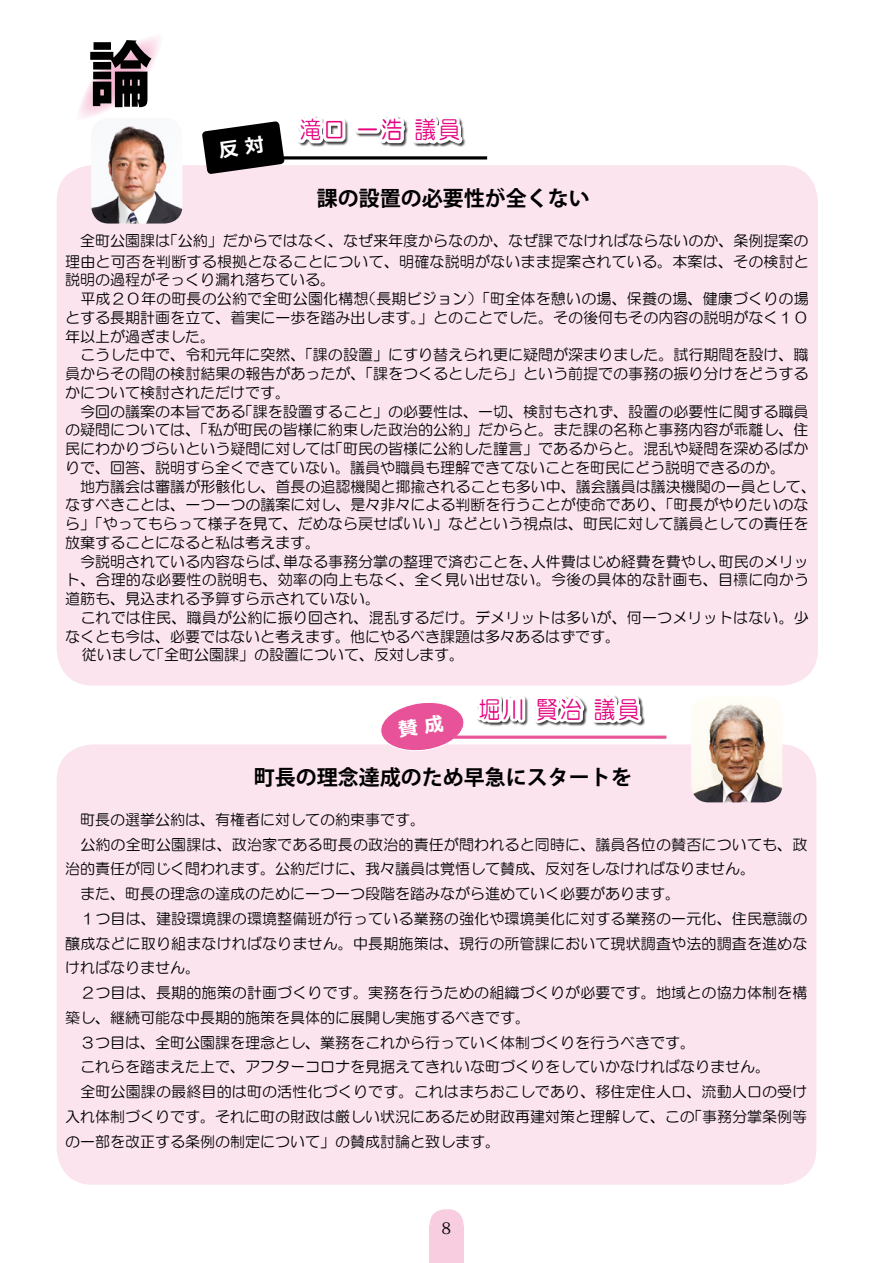
<style>
.page{position:relative;width:893px;height:1263px;background:#fff}
.page>*{position:absolute;margin:0;border:0;box-sizing:border-box;transform-origin:0 0}
.t1{font:800 70.5px "Koz Go Pro";color:#000;scale:.9 1}
.t2{font:24px "HG Maru Gothic MPRO";letter-spacing:.1em;color:#e4007f;scale:.91 1}
.t3{font:700 21px "Koz Go Pro";color:#000}
.t4{font:15.9px "Koz Min Pro";color:#000}
.t5{font:15px/24.8px "HG Maru Gothic MPRO";color:#000}
</style>
<div class="page">
<div style="left:430px;top:1209px;width:33px;height:43px;background:#f8cde0;border-radius:15px"></div>
<div style="left:429px;top:1225px;width:34px;height:38px;background:#f8cde0"></div>
<svg style="left:79px;top:37px;width:81px;height:81px"></svg>
<div style="left:57px;top:744px;width:759px;height:441px;background:#fbe4ee;border-radius:36px"></div>
<svg style="left:473px;top:685px;width:201px;height:42px"></svg>
<img style="left:691px;top:701px;width:91px;height:101px">
<svg style="left:466px;top:735px;width:200px;height:4px"></svg>
<div style="left:57px;top:165px;width:761px;height:520px;background:#fbe4ee;border-radius:36px"></div>
<img style="left:91px;top:124px;width:91px;height:100px">
<div style="left:298px;top:115px;width:168px;height:32px;background:#000;opacity:.75"></div>
<svg style="left:298px;top:115px;width:53px;height:32px"></svg>
<div style="left:355px;top:126px;width:25px;height:8px;border:6px solid #fff"></div>
<svg style="left:374px;top:115px;width:92px;height:32px"></svg>
<hr style="left:277px;top:156px;width:210px;height:3px;background:#000">
<svg style="left:380px;top:702px;width:86px;height:49px"></svg>
<svg style="left:202px;top:121px;width:83px;height:53px"></svg>
<h1 class="t1" style="left:89px;top:29px;width:72px">論</h1>
<h2 class="t2" style="left:299px;top:118px;width:52px">滝口</h2>
<h2 class="t2" style="left:357px;top:118px;width:52px">一浩</h2>
<h2 class="t2" style="left:414px;top:118px;width:52px">議員</h2>
<h3 class="t3" style="left:296px;top:185px;width:295px">　課の設置の必要性が全くない</h3>
<p class="t5" style="left:163px;top:228px;width:647px">「公約」だからではなく、なぜ来年度からなのか、なぜ課でなければならないのか、条例提案の</p>
<p class="t5" style="left:65px;top:230px;width:745px;line-height:21px">　全町公園課は<br>理由と可否を判断する根拠となることについて、明確な説明がないまま提案されている。本案は、その検討と</p>
<p class="t5" style="left:65px;top:267px;width:271px">説明の過程がそっくり漏れ落ちている。</p>
<p class="t5" style="left:361px;top:286px;width:449px">（長期ビジョン）「町全体を憩いの場、保養の場、健康づくりの場</p>
<p class="t5" style="left:65px;top:286px;width:305px">　平成２０年の町長の公約で全町公園化構想</p>
<p class="t5" style="left:65px;top:305px;width:745px">とする長期計画を立て、着実に一歩を踏み出します。」とのことでした。その後何もその内容の説明がなく１０</p>
<p class="t5" style="left:65px;top:324px;width:151px">年以上が過ぎました。</p>
<p class="t5" style="left:65px;top:342px;width:745px">　こうした中で、令和元年に突然、「課の設置」にすり替えられ更に疑問が深まりました。試行期間を設け、職</p>
<p class="t5" style="left:65px;top:361px;width:745px">員からその間の検討結果の報告があったが、「課をつくるとしたら」という前提での事務の振り分けをどうする</p>
<p class="t5" style="left:65px;top:380px;width:226px">かについて検討されただけです。</p>
<p class="t5" style="left:238px;top:399px;width:572px">「課を設置すること」の必要性は、一切、検討もされず、設置の必要性に関する職員</p>
<p class="t5" style="left:65px;top:399px;width:182px">　今回の議案の本旨である</p>
<p class="t5" style="left:65px;top:417px;width:745px">の疑問については、「私が町民の皆様に約束した政治的公約」だからと。また課の名称と事務内容が乖離し、住</p>
<p class="t5" style="left:328px;top:436px;width:482px">「町民の皆様に公約した謹言」であるからと。混乱や疑問を深めるばか</p>
<p class="t5" style="left:65px;top:436px;width:272px">民にわかりづらいという疑問に対しては</p>
<p class="t5" style="left:65px;top:455px;width:721px">りで、回答、説明すら全くできていない。議員や職員も理解できてないことを町民にどう説明できるのか。</p>
<p class="t5" style="left:65px;top:474px;width:752px">　地方議会は審議が形骸化し、首長の追認機関と揶揄されることも多い中、議会議員は議決機関の一員として、</p>
<p class="t5" style="left:65px;top:492px;width:745px">なすべきことは、一つ一つの議案に対し、是々非々による判断を行うことが使命であり、「町長がやりたいのな</p>
<p class="t5" style="left:65px;top:511px;width:745px">ら」「やってもらって様子を見て、だめなら戻せばいい」などという視点は、町民に対して議員としての責任を</p>
<p class="t5" style="left:65px;top:530px;width:256px">放棄することになると私は考えます。</p>
<p class="t5" style="left:719px;top:549px;width:91px">町民のメリッ</p>
<p class="t5" style="left:65px;top:549px;width:226px">　今説明されている内容ならば、</p>
<p class="t5" style="left:65px;top:567px;width:745px">ト、合理的な必要性の説明も、効率の向上もなく、全く見い出せない。今後の具体的な計画も、目標に向かう</p>
<p class="t5" style="left:65px;top:586px;width:316px">道筋も、見込まれる予算すら示されていない。</p>
<p class="t5" style="left:65px;top:605px;width:745px">　これでは住民、職員が公約に振り回され、混乱するだけ。デメリットは多いが、何一つメリットはない。少</p>
<p class="t5" style="left:65px;top:624px;width:556px">なくとも今は、必要ではないと考えます。他にやるべき課題は多々あるはずです。</p>
<p class="t5" style="left:149px;top:642px;width:316px">「全町公園課」の設置について、反対します。</p>
<p class="t5" style="left:283px;top:549px;width:256px">単なる事務分掌の整理で済むことを、</p>
<p class="t5" style="left:531px;top:549px;width:196px">人件費はじめ経費を費やし、</p>
<p class="t5" style="left:67px;top:642px;width:91px">　従いまして</p>
<h2 class="t2" style="left:479px;top:697px;width:52px">堀川</h2>
<h2 class="t2" style="left:536px;top:697px;width:52px">賢治</h2>
<h2 class="t2" style="left:594px;top:697px;width:52px">議員</h2>
<h3 class="t3" style="left:254px;top:764px;width:379px">町長の理念達成のため早急にスタートを</h3>
<p class="t5" style="left:65px;top:807px;width:361px">　町長の選挙公約は、有権者に対しての約束事です。</p>
<p class="t5" style="left:65px;top:832px;width:744px">　公約の全町公園課は、政治家である町長の政治的責任が問われると同時に、議員各位の賛否についても、政</p>
<p class="t5" style="left:65px;top:856px;width:691px">治的責任が同じく問われます。公約だけに、我々議員は覚悟して賛成、反対をしなければなりません。</p>
<p class="t5" style="left:65px;top:881px;width:616px">　また、町長の理念の達成のために一つ一つ段階を踏みながら進めていく必要があります。</p>
<p class="t5" style="left:65px;top:906px;width:744px">　１つ目は、建設環境課の環境整備班が行っている業務の強化や環境美化に対する業務の一元化、住民意識の</p>
<p class="t5" style="left:65px;top:931px;width:744px">醸成などに取り組まなければなりません。中長期施策は、現行の所管課において現状調査や法的調査を進めな</p>
<p class="t5" style="left:65px;top:955px;width:136px">ければなりません。</p>
<p class="t5" style="left:65px;top:980px;width:744px">　２つ目は、長期的施策の計画づくりです。実務を行うための組織づくりが必要です。地域との協力体制を構</p>
<p class="t5" style="left:65px;top:1005px;width:466px">築し、継続可能な中長期的施策を具体的に展開し実施するべきです。</p>
<p class="t5" style="left:65px;top:1030px;width:631px">　３つ目は、全町公園課を理念とし、業務をこれから行っていく体制づくりを行うべきです。</p>
<p class="t5" style="left:65px;top:1054px;width:706px">　これらを踏まえた上で、アフターコロナを見据えてきれいな町づくりをしていかなければなりません。</p>
<p class="t5" style="left:65px;top:1079px;width:744px">　全町公園課の最終目的は町の活性化づくりです。これはまちおこしであり、移住定住人口、流動人口の受け</p>
<p class="t5" style="left:687px;top:1104px;width:122px">「事務分掌条例等</p>
<p class="t5" style="left:65px;top:1104px;width:631px">入れ体制づくりです。それに町の財政は厳しい状況にあるため財政再建対策と理解して、このの一部を改正する条例の制定について」の賛成討論と致します。</p>
<p class="t4" style="left:442px;top:1217px;width:11px">8</p>
</div>
